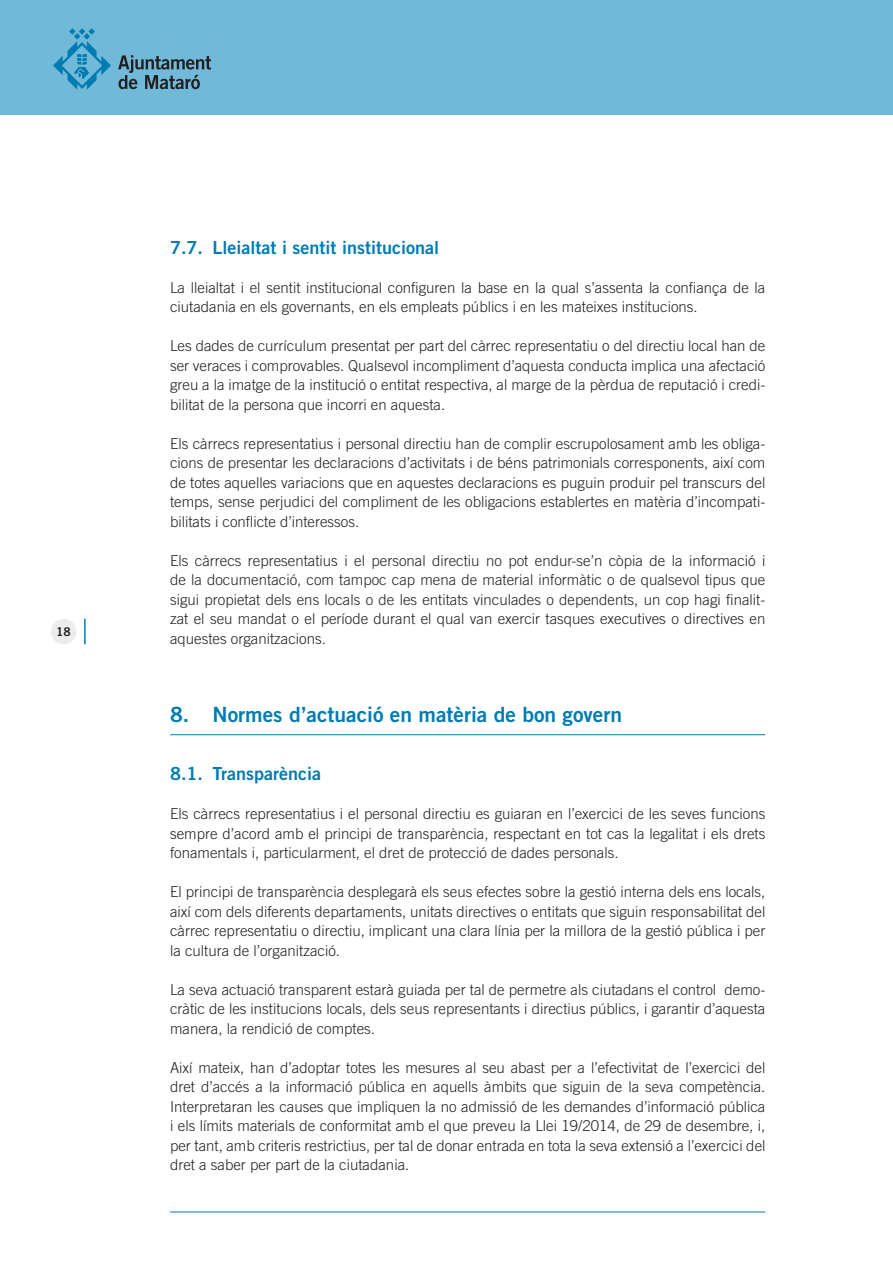
<style>
.page{position:relative;width:893px;height:1263px;background:#fff}
.page>*{position:absolute;margin:0;border:0;box-sizing:border-box;transform-origin:0 0}
.t1{font:21px "Trade Gothic Bold Two";color:#007cb2}
.t2{font:18px "Trade Gothic Bold Two";color:#007cb2}
.BASIC{font:300 15px/19.5px "Trade Gothic";color:#231f20;text-align:justify}
.t3{font:12px "Trade Gothic Bold Two";color:#231f20}
</style>
<div class="page">
<div style="left:0;top:0;width:893px;height:115px;background:#70b9d8"></div>
<div style="left:51px;top:619px;width:25px;height:25px;background:#ececee;border-radius:50%"></div>
<svg style="left:118px;top:55px;width:93px;height:34px"></svg>
<svg style="left:53px;top:28px;width:58px;height:62px"></svg>
<hr style="left:84px;top:619px;width:2px;height:25px;background:#007cb2">
<hr style="left:170px;top:1211px;width:595px;height:1px;background:#007cb2">
<hr style="left:170px;top:734px;width:595px;height:1px;background:#007cb2">
<p class="t3" style="left:56px;top:624px;width:16px">18</p>
<p class="t2" style="left:170px;top:236px;width:271px">7.7. Lleialtat i sentit institucional</p>
<p class="BASIC" style="left:170px;top:277px;width:597px">La lleialtat i el sentit institucional configuren la base en la qual s’assenta la confiança de la ciutadania en els governants, en els empleats públics i en les mateixes institucions.</p>
<p class="BASIC" style="left:170px;top:336px;width:597px">Les dades de currículum presentat per part del càrrec representatiu o del directiu local han de ser veraces i comprovables. Qualsevol incompliment d’aquesta conducta implica una afectació greu a la imatge de la institució o entitat respectiva, al marge de la pèrdua de reputació i credi&shy;bilitat de la persona que incorri en aquesta.</p>
<p class="BASIC" style="left:170px;top:433px;width:597px">Els càrrecs representatius i personal directiu han de complir escrupolosament amb les obliga&shy;cions de presentar les declaracions d’activitats i de béns patrimonials corresponents, així com de totes aquelles variacions que en aquestes declaracions es puguin produir pel transcurs del temps, sense perjudici del compliment de les obligacions establertes en matèria d’incompati&shy;bilitats i conflicte d’interessos.</p>
<p class="BASIC" style="left:170px;top:550px;width:597px">Els càrrecs representatius i el personal directiu no pot endur-se’n còpia de la informació i de la documentació, com tampoc cap mena de material informàtic o de qualsevol tipus que sigui propietat dels ens locals o de les entitats vinculades o dependents, un cop hagi finalit&shy;zat el seu mandat o el període durant el qual van exercir tasques executives o directives en aquestes organitzacions.</p>
<p class="t1" style="left:170px;top:701px;width:453px">8. Normes d’actuació en matèria de bon govern</p>
<p class="t2" style="left:170px;top:762px;width:153px">8.1. Transparència</p>
<p class="BASIC" style="left:170px;top:804px;width:597px">Els càrrecs representatius i el personal directiu es guiaran en l’exercici de les seves funcions sempre d’acord amb el principi de transparència, respectant en tot cas la legalitat i els drets fonamentals i, particularment, el dret de protecció de dades personals.</p>
<p class="BASIC" style="left:170px;top:882px;width:597px">El principi de transparència desplegarà els seus efectes sobre la gestió interna dels ens locals, així com dels diferents departaments, unitats directives o entitats que siguin responsabilitat del càrrec representatiu o directiu, implicant una clara línia per la millora de la gestió pública i per la cultura de l’organització.</p>
<p class="BASIC" style="left:170px;top:979px;width:597px">La seva actuació transparent estarà guiada per tal de permetre als ciutadans el control demo&shy;cràtic de les institucions locals, dels seus representants i directius públics, i garantir d’aquesta manera, la rendició de comptes.</p>
<p class="BASIC" style="left:170px;top:1057px;width:597px">Així mateix, han d’adoptar totes les mesures al seu abast per a l’efectivitat de l’exercici del dret d’accés a la informació pública en aquells àmbits que siguin de la seva competència.<br>Interpretaran les causes que impliquen la no admissió de les demandes d’informació pública i els límits materials de conformitat amb el que preveu la Llei 19/2014, de 29 de desembre, i, per tant, amb criteris restrictius, per tal de donar entrada en tota la seva extensió a l’exercici del dret a saber per part de la ciutadania.</p>
</div>
